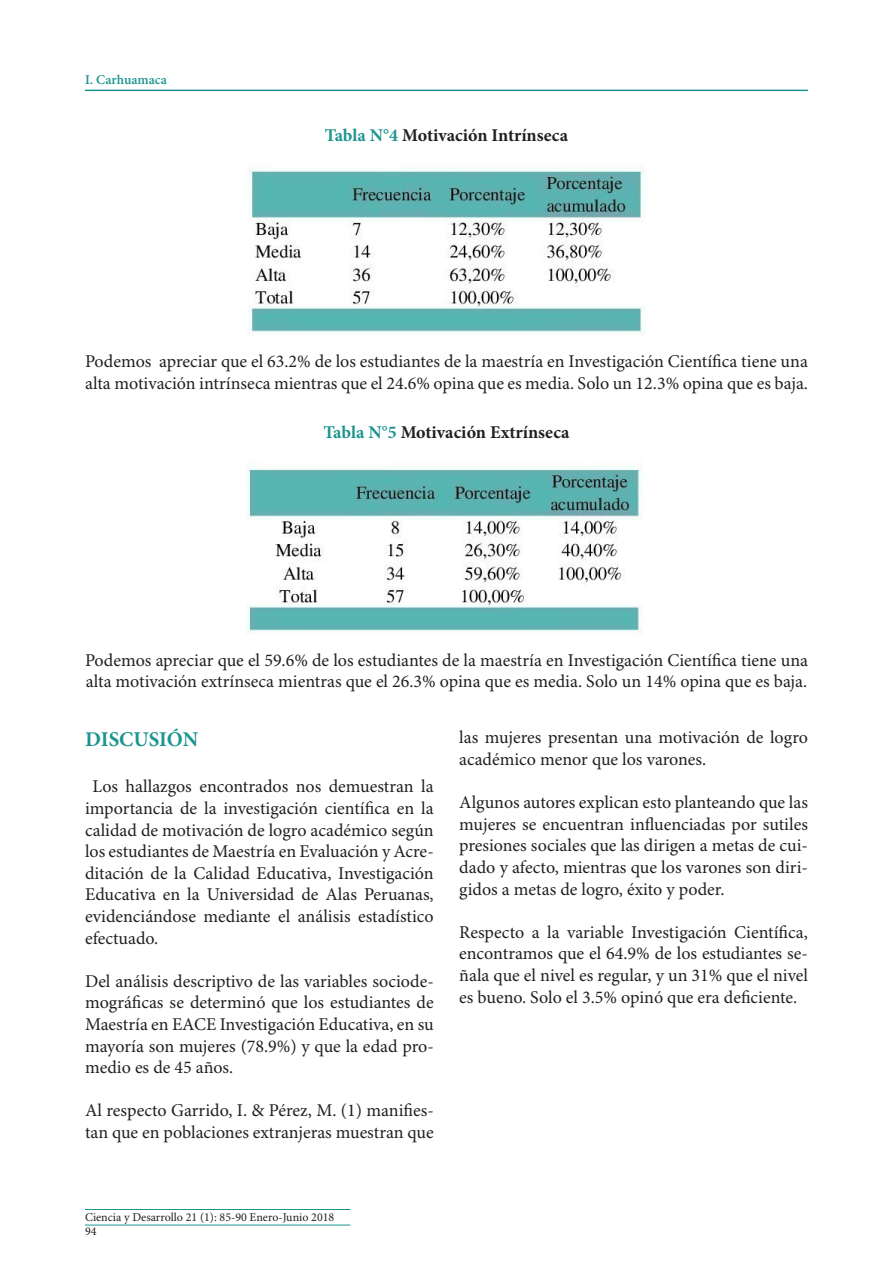
<style>
.page{position:relative;width:893px;height:1263px;background:#fff}
.page>*{position:absolute;margin:0;border:0;box-sizing:border-box;transform-origin:0 0}
.t1{font:700 21px "Minion Pro";letter-spacing:-.005em;color:#1c9590}
.t2{font:18px/21.6px "Minion Pro";color:#231f20}
.t3{font:700 18px "Minion Pro";color:#231f20}
.t4{font:600 13.5px "Minion Pro";color:#1c9590}
.t5{font:12px "Minion Pro";color:#231f20}
.s1{color:#1c9590}
</style>
<div class="page">
<img style="left:248px;top:167px;width:397px;height:169px">
<img style="left:247px;top:465px;width:396px;height:168px">
<hr style="left:85px;top:90px;width:723px;height:1px;background:#1c9590">
<hr style="left:85px;top:1209px;width:265px;height:1px;background:#1c9590">
<hr style="left:85px;top:1225px;width:265px;height:1px;background:#1c9590">
<p class="t4" style="left:85px;top:70px;width:83px">I. Carhuamaca</p>
<p class="t3" style="left:325px;top:122px;width:245px"><span class="s1">Tabla N°4</span> Motivación Intrínseca</p>
<p class="t2" style="left:85px;top:351px;width:724px">Podemos apreciar que el 63.2% de los estudiantes de la maestría en Investigación Científica tiene una alta motivación intrínseca mientras que el 24.6% opina que es media. Solo un 12.3% opina que es baja.</p>
<p class="t3" style="left:323px;top:420px;width:248px"><span class="s1">Tabla N°5</span> Motivación Extrínseca</p>
<p class="t2" style="left:85px;top:650px;width:724px">Podemos apreciar que el 59.6% de los estudiantes de la maestría en Investigación Científica tiene una alta motivación extrínseca mientras que el 26.3% opina que es media. Solo un 14% opina que es baja.</p>
<p class="t1" style="left:85px;top:724px;width:115px">DISCUSIÓN</p>
<p class="t2" style="left:85px;top:777px;width:350px;text-align:justify;text-indent:7px">Los hallazgos encontrados nos demuestran la importancia de la investigación científica en la calidad de motivación de logro académico según los estudiantes de Maestría en Evaluación y Acre&shy;ditación de la Calidad Educativa, Investigación Educativa en la Universidad de Alas Peruanas, evidenciándose mediante el análisis estadístico efectuado.</p>
<p class="t2" style="left:85px;top:971px;width:350px;text-align:justify">Del análisis descriptivo de las variables sociode&shy;mográficas se determinó que los estudiantes de Maestría en EACE Investigación Educativa, en su mayoría son mujeres (78.9%) y que la edad pro&shy;medio es de 45 años.</p>
<p class="t2" style="left:85px;top:1101px;width:350px">Al respecto Garrido, I. &amp; Pérez, M. (1) manifies&shy;tan que en poblaciones extranjeras muestran que</p>
<p class="t2" style="left:459px;top:728px;width:350px">las mujeres presentan una motivación de logro académico menor que los varones.</p>
<p class="t2" style="left:459px;top:792px;width:350px;text-align:justify">Algunos autores explican esto planteando que las mujeres se encuentran influenciadas por sutiles presiones sociales que las dirigen a metas de cui&shy;dado y afecto, mientras que los varones son diri&shy;gidos a metas de logro, éxito y poder.</p>
<p class="t2" style="left:459px;top:922px;width:350px;text-align:justify">Respecto a la variable Investigación Científica, encontramos que el 64.9% de los estudiantes se&shy;ñala que el nivel es regular, y un 31% que el nivel es bueno. Solo el 3.5% opinó que era deficiente.</p>
<p class="t5" style="left:85px;top:1210px;width:251px">Ciencia y Desarrollo 21 (1): 85-90 Enero-Junio 2018</p>
<p class="t5" style="left:85px;top:1224px;width:13px">94</p>
</div>
